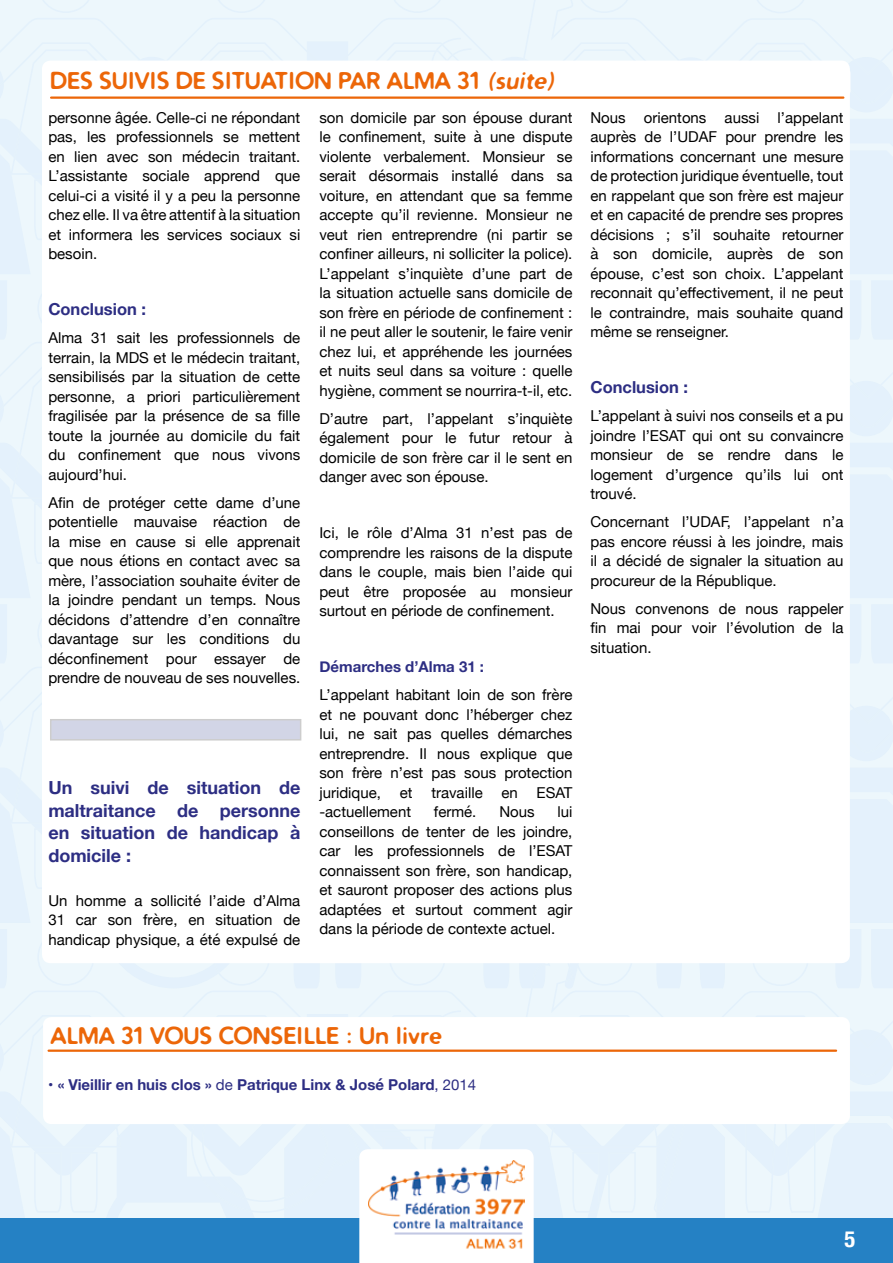
<style>
.page{position:relative;width:893px;height:1263px;background:#fff}
.page>*{position:absolute;margin:0;border:0;box-sizing:border-box;transform-origin:0 0}
.t1{font:700 22.5px "Distro";letter-spacing:.05em;color:#ec6608}
.t2{font:700 condensed 22.5px "Helvetica Neue";color:#fff}
.t3{font:700 18px/22.5px "Helvetica Neue";color:#2d2e83;text-align:justify}
.t4{font:700 16.5px "Helvetica Neue";color:#2d2e83}
.t5{font:15px/19.5px "Helvetica Neue";color:#000;text-align:justify}
.t6{font:700 15px "Helvetica Neue";color:#2d2e83}
.s1{font-style:italic}
.s2{font-weight:400}
</style>
<div class="page">
<svg style="left:0;top:0;width:496px;height:240px;background:#ebf6fb"></svg>
<svg style="left:0;top:264px;width:42px;height:300px;background:#eaf5fb"></svg>
<svg style="left:431px;top:38px;width:40px;height:23px"></svg>
<svg style="left:850px;top:240px;width:43px;height:34px"></svg>
<svg style="left:487px;top:57px;width:33px;height:4px"></svg>
<svg style="left:520px;top:0;width:373px;height:240px;background:#eaf5fb"></svg>
<svg style="left:850px;top:564px;width:43px;height:34px"></svg>
<svg style="left:850px;top:280px;width:43px;height:284px;background:#e6f2fb"></svg>
<svg style="left:0;top:589px;width:42px;height:300px;background:#eaf5fb"></svg>
<svg style="left:0;top:913px;width:496px;height:178px;background:#ebf6fb"></svg>
<svg style="left:850px;top:889px;width:43px;height:34px"></svg>
<svg style="left:850px;top:605px;width:43px;height:284px;background:#e6f2fb"></svg>
<svg style="left:431px;top:1010px;width:40px;height:7px"></svg>
<svg style="left:812px;top:1213px;width:81px;height:5px"></svg>
<svg style="left:656px;top:1213px;width:69px;height:5px"></svg>
<svg style="left:460px;top:963px;width:60px;height:25px"></svg>
<div style="left:520px;top:928px;width:373px;height:285px;background:#ebf6fc"></div>
<div style="left:0;top:1218px;width:893px;height:45px;background:#2581c4"></div>
<div style="left:42px;top:61px;width:808px;height:902px;background:#fff;border-radius:9px"></div>
<hr style="left:51px;top:96px;width:792px;height:3px;background:#ec6608">
<svg style="left:0;top:1091px;width:569px;height:172px"></svg>
<img style="left:368px;top:1160px;width:157px;height:91px">
<div style="left:51px;top:720px;width:250px;height:20px;background:#d2d5e6"></div>
<div style="left:43px;top:1017px;width:807px;height:107px;background:#fff;border-radius:9px"></div>
<hr style="left:49px;top:1049px;width:787px;height:3px;background:#ec6608">
<h1 class="t1" style="left:50px;top:66px;width:510px">DES SUIVIS DE SITUATION PAR ALMA 31 <span class="s1">(suite)</span></h1>
<p class="t5" style="left:48px;top:109px;width:254px">personne âgée. Celle-ci ne répondant pas, les professionnels se mettent en lien avec son médecin traitant.<br>L’assistante sociale apprend que celui-ci a visité il y a peu la personne chez elle. Il va être attentif à la situation et informera les services sociaux si besoin.</p>
<p class="t4" style="left:48px;top:297px;width:99px">Conclusion :</p>
<p class="t5" style="left:48px;top:329px;width:254px">Alma 31 sait les professionnels de terrain, la MDS et le médecin traitant, sensibilisés par la situation de cette personne, a priori particulièrement fragilisée par la présence de sa fille toute la journée au domicile du fait du confinement que nous vivons aujourd’hui.</p>
<p class="t5" style="left:48px;top:494px;width:254px">Afin de protéger cette dame d’une potentielle mauvaise réaction de la mise en cause si elle apprenait que nous étions en contact avec sa mère, l’association souhaite éviter de la joindre pendant un temps. Nous décidons d’attendre d’en connaître davantage sur les conditions du déconfinement pour essayer de prendre de nouveau de ses nouvelles.</p>
<p class="t3" style="left:48px;top:777px;width:254px">Un suivi de situation de maltraitance de personne en situation de handicap à domicile :</p>
<p class="t5" style="left:48px;top:892px;width:254px">Un homme a sollicité l’aide d’Alma 31 car son frère, en situation de handicap physique, a été expulsé de</p>
<p class="t5" style="left:319px;top:109px;width:255px">son domicile par son épouse durant le confinement, suite à une dispute violente verbalement. Monsieur se serait désormais installé dans sa voiture, en attendant que sa femme accepte qu’il revienne. Monsieur ne veut rien entreprendre (ni partir se confiner ailleurs, ni solliciter la police).<br>L’appelant s’inquiète d’une part de la situation actuelle sans domicile de son frère en période de confinement : il ne peut aller le soutenir, le faire venir chez lui, et appréhende les journées et nuits seul dans sa voiture : quelle hygiène, comment se nourrira-t-il, etc.</p>
<p class="t5" style="left:319px;top:410px;width:255px">D’autre part, l’appelant s’inquiète également pour le futur retour à domicile de son frère car il le sent en danger avec son épouse.</p>
<p class="t5" style="left:319px;top:524px;width:255px">Ici, le rôle d’Alma 31 n’est pas de comprendre les raisons de la dispute dans le couple, mais bien l’aide qui peut être proposée au monsieur surtout en période de confinement.</p>
<p class="t6" style="left:319px;top:655px;width:166px">Démarches d’Alma 31 :</p>
<p class="t5" style="left:319px;top:686px;width:255px">L’appelant habitant loin de son frère et ne pouvant donc l’héberger chez lui, ne sait pas quelles démarches entreprendre. Il nous explique que son frère n’est pas sous protection juridique, et</p>
<p class="t5" style="left:431px;top:784px;width:88px">travaille en</p>
<p class="t5" style="left:537px;top:784px;width:37px">ESAT</p>
<p class="t5" style="left:319px;top:803px;width:93px">-actuellement</p>
<p class="t5" style="left:434px;top:803px;width:44px">fermé.</p>
<p class="t5" style="left:499px;top:803px;width:37px">Nous</p>
<p class="t5" style="left:319px;top:803px;width:255px;text-indent:238px">lui conseillons de tenter de les joindre, car les professionnels de l’ESAT connaissent son frère, son handicap, et sauront proposer des actions plus adaptées et surtout comment agir dans la période de contexte actuel.</p>
<p class="t5" style="left:590px;top:109px;width:254px">Nous orientons aussi l’appelant auprès de l’UDAF pour prendre les informations concernant une mesure de protection juridique éventuelle, tout en rappelant que son frère est majeur et en capacité de prendre ses propres décisions ; s’il souhaite retourner à son domicile, auprès de son épouse, c’est son choix. L’appelant reconnait qu’effectivement, il ne peut le contraindre, mais souhaite quand même se renseigner.</p>
<p class="t4" style="left:590px;top:375px;width:99px">Conclusion :</p>
<p class="t5" style="left:590px;top:407px;width:254px">L’appelant à suivi nos conseils et a pu joindre l’ESAT qui ont su convaincre monsieur de se rendre dans le logement d’urgence qu’ils lui ont trouvé.</p>
<p class="t5" style="left:590px;top:513px;width:254px">Concernant l’UDAF, l’appelant n’a pas encore réussi à les joindre, mais il a décidé de signaler la situation au procureur de la République.</p>
<p class="t5" style="left:590px;top:600px;width:254px">Nous convenons de nous rappeler fin mai pour voir l’évolution de la situation.</p>
<h1 class="t1" style="left:51px;top:1021px;width:392px">ALMA 31 VOUS CONSEILLE : Un livre</h1>
<p class="t6" style="left:48px;top:1072px;width:429px">• « Vieillir en huis clos » <span class="s2">de</span> Patrique Linx &amp; José Polard<span class="s2">, 2014</span></p>
<h1 class="t2" style="left:844px;top:1221px;width:12px">5</h1>
</div>
